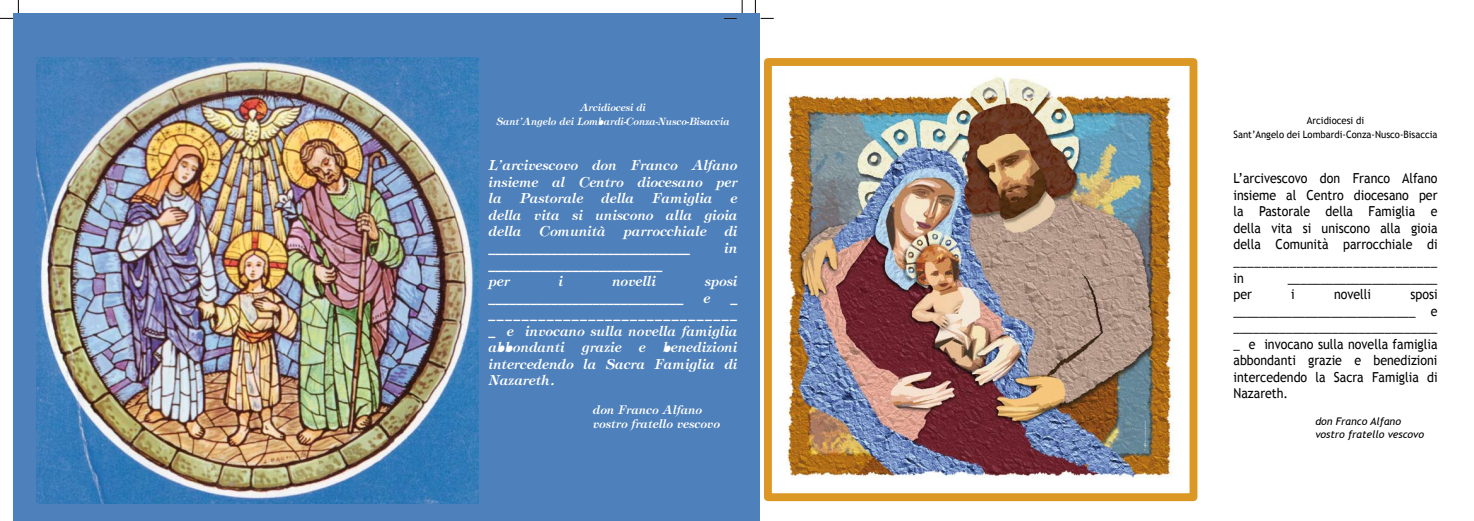
<style>
.page{position:relative;width:1474px;height:521px;background:#fff}
.page>*{position:absolute;margin:0;border:0;box-sizing:border-box;transform-origin:0 0}
.t1{font:italic 700 13.83px/16.5px "Timpani";color:#fff;text-align:justify}
.t2{font:13.83px/16.5px "Trebuchet MS";color:#000;text-align:justify;scale:.9 1}
.t3{font:italic 700 11.99px/14.3px "Timpani";color:#fff}
.t4{font:italic 10.5px/12.6px "Trebuchet MS";color:#000}
.t5{font:italic 700 10.15px/14.3px "Timpani";color:#fff;text-align:center}
.t6{font:10.15px/14.3px "Trebuchet MS";color:#000;text-align:center;scale:.94 1}
</style>
<div class="page">
<div style="left:13px;top:13px;width:747px;height:508px;background:#4e80bb"></div>
<img style="left:37px;top:57px;width:441px;height:446px">
<svg style="left:0;top:0;width:19px;height:19px"></svg>
<svg style="left:754px;top:0;width:19px;height:19px"></svg>
<img style="left:781px;top:76px;width:393px;height:402px">
<div style="left:764px;top:58px;width:433px;height:443px;border:8px solid #db9825"></div>
<svg style="left:723px;top:0;width:20px;height:19px"></svg>
<p class="t5" style="left:496px;top:100px;width:234px">Arcidiocesi di<br>Sant’Angelo dei Lombardi-Conza-Nusco-Bisaccia</p>
<p class="t1" style="left:488px;top:157px;width:250px">L’arcivescovo don Franco Alfano insieme al Centro diocesano per la</p>
<p class="t1" style="left:519px;top:190px;width:65px">Pastorale</p>
<p class="t1" style="left:601px;top:190px;width:34px">della</p>
<p class="t1" style="left:652px;top:190px;width:62px">Famiglia</p>
<p class="t1" style="left:488px;top:190px;width:250px;text-indent:242px">e della vita si uniscono alla gioia della</p>
<p class="t1" style="left:539px;top:223px;width:68px">Comunità</p>
<p class="t1" style="left:623px;top:223px;width:85px">parrocchiale</p>
<p class="t1" style="left:724px;top:223px;width:15px">di</p>
<p class="t1" style="left:488px;top:240px;width:203px">_____________________________</p>
<p class="t1" style="left:724px;top:240px;width:15px">in</p>
<p class="t1" style="left:488px;top:257px;width:175px">_________________________ per</p>
<p class="t1" style="left:558px;top:273px;width:6px">i</p>
<p class="t1" style="left:612px;top:273px;width:45px">novelli</p>
<p class="t1" style="left:704px;top:273px;width:34px">sposi</p>
<p class="t1" style="left:488px;top:290px;width:196px">____________________________</p>
<p class="t1" style="left:703px;top:290px;width:8px">e</p>
<p class="t1" style="left:488px;top:290px;width:250px;text-indent:242px">_ ______________________________ _ e invocano sulla novella famiglia abbondanti</p>
<p class="t1" style="left:488px;top:339px;width:250px;text-indent:174px">benedizioni intercedendo la Sacra Famiglia di Nazareth.</p>
<p class="t3" style="left:593px;top:403px;width:129px">don Franco Alfano vostro fratello vescovo</p>
<p class="t1" style="left:582px;top:339px;width:41px">grazie</p>
<p class="t1" style="left:639px;top:339px;width:8px">e</p>
<p class="t6" style="left:1233px;top:113px;width:218px">Arcidiocesi di<br>Sant’Angelo dei Lombardi-Conza-Nusco-Bisaccia</p>
<p class="t2" style="left:1233px;top:170px;width:228px">L’arcivescovo don Franco Alfano insieme al Centro diocesano per la Pastorale della Famiglia e della vita si uniscono alla gioia della Comunità parrocchiale di _____________________________ in</p>
<p class="t2" style="left:1287px;top:269px;width:168px">_______________________</p>
<p class="t2" style="left:1233px;top:286px;width:22px">per</p>
<p class="t2" style="left:1291px;top:286px;width:5px">i</p>
<p class="t2" style="left:1333px;top:286px;width:43px">novelli</p>
<p class="t2" style="left:1233px;top:286px;width:228px;text-indent:177px">sposi ____________________________ e _______________________________ _ e invocano sulla novella famiglia abbondanti grazie e benedizioni intercedendo la Sacra Famiglia di Nazareth.</p>
<p class="t4" style="left:1315px;top:415px;width:110px">don Franco Alfano vostro fratello vescovo</p>
</div>
